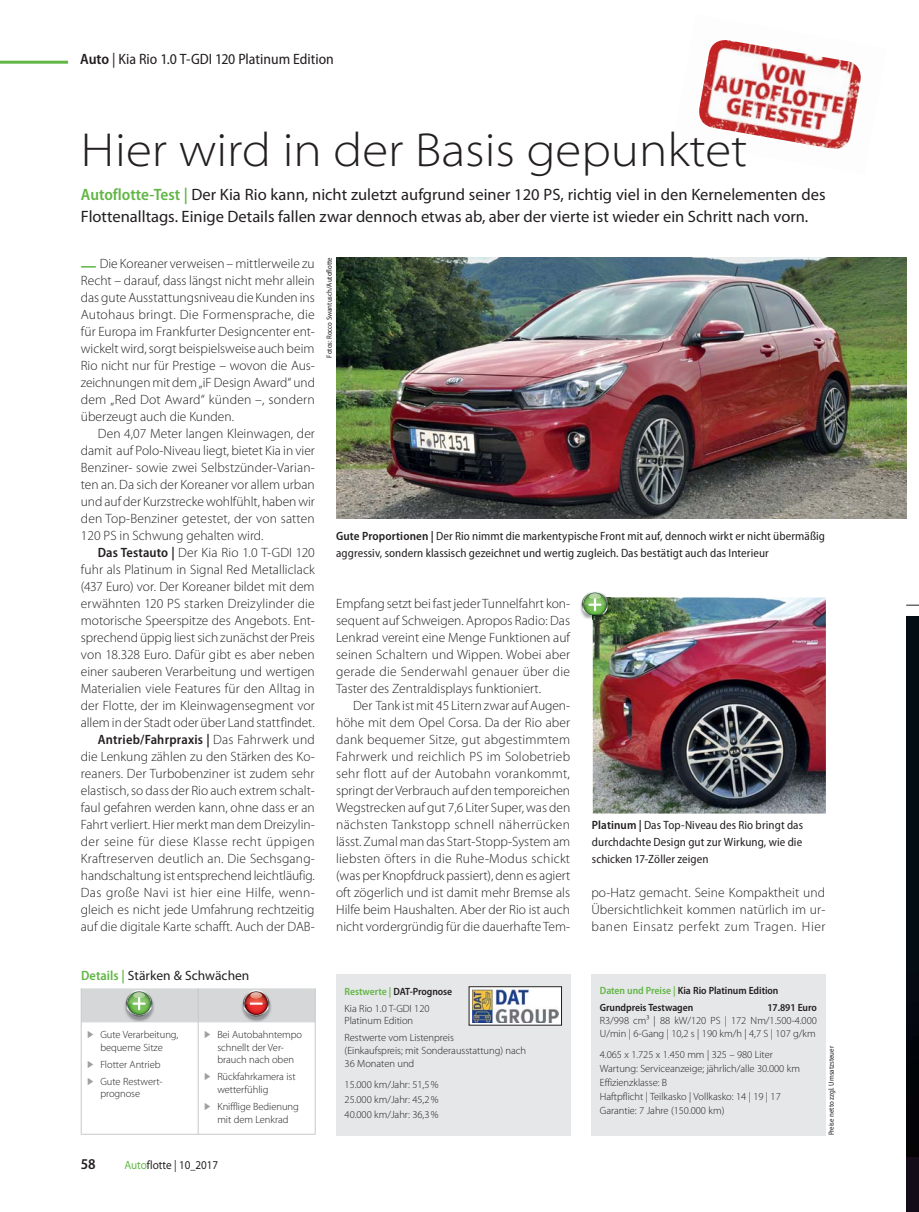
<style>
.page{position:relative;width:919px;height:1212px;background:#fff}
.page>*{position:absolute;margin:0;border:0;box-sizing:border-box;transform-origin:0 0}
.t1{font:300 semi-expanded 48px "Myriad Pro";color:#231f20}
.t2{font:16.5px/22.5px "Myriad Pro";color:#231f20}
.t3{font:semi-condensed 15px "Myriad Pro";color:#231f20}
.t4{font:600 semi-condensed 15px "Myriad Pro";color:#231f20}
.t5{font:300 13.5px/17px "Myriad Pro";letter-spacing:.005em;color:#231f20;text-align:justify}
.t6{font:13.5px "Myriad Pro";color:#231f20}
.t7{font:semi-condensed 12px/17px "Myriad Pro";letter-spacing:.01em;color:#231f20}
.t8{font:semi-expanded 12px "Myriad Pro";color:#231f20;scale:.85 1}
.t9{font:300 10.5px/12.8px "Myriad Pro";letter-spacing:-.005em;color:#231f20}
.t10{font:600 semi-condensed 10.5px/17px "Myriad Pro";letter-spacing:-.005em;color:#231f20}
.t11{font:semi-condensed 7.5px "Myriad Pro";color:#231f20}
.s1{font-weight:600}
.s2{font-weight:600;font-stretch:semi-condensed;color:#61b645}
.s3{font-weight:600;font-stretch:semi-condensed}
.s4{color:#61b645}
</style>
<div class="page">
<hr style="left:0;top:61px;width:68px;height:3px;background:#61b645">
<img style="left:336px;top:257px;width:570px;height:262px">
<svg style="left:703px;top:62px;width:158px;height:87px"></svg>
<img style="left:725px;top:40px;width:125px;height:69px">
<img style="left:699px;top:40px;width:26px;height:83px">
<svg style="left:906px;top:605px;width:12px;height:1px"></svg>
<img style="left:592px;top:597px;width:233px;height:216px">
<img style="left:580px;top:603px;width:12px;height:16px">
<img style="left:592px;top:597px;width:18px;height:22px">
<svg style="left:581px;top:592px;width:27px;height:22px"></svg>
<div style="left:591px;top:974px;width:234px;height:161px;background:#e6e7e8"></div>
<div style="left:336px;top:974px;width:234px;height:161px;background:#e6e7e8"></div>
<div style="left:469px;top:987px;width:92px;height:38px;background:#fff"></div>
<img style="left:472px;top:989px;width:86px;height:34px">
<div style="left:469px;top:986px;width:92px;height:39px;border:1px solid #231f20"></div>
<hr style="left:315px;top:988px;width:1px;height:34px;background:#c6c8ca">
<hr style="left:198px;top:1022px;width:1px;height:112px;background:#c6c8ca">
<hr style="left:315px;top:1022px;width:1px;height:112px;background:#c6c8ca">
<hr style="left:81px;top:988px;width:1px;height:146px;background:#c6c8ca">
<hr style="left:81px;top:1134px;width:234px;height:1px;background:#c6c8ca">
<svg style="left:81px;top:988px;width:234px;height:34px;background:#cccac6"></svg>
<img style="left:906px;top:617px;width:12px;height:540px">
<div style="left:906px;top:1157px;width:12px;height:55px;background:#140c19"></div>
<p class="t3" style="left:80px;top:53px;width:255px"><span class="s1">Auto</span> | Kia Rio 1.0 T-GDI 120 Platinum Edition</p>
<h1 class="t1" style="left:81px;top:132px;width:668px">Hier wird in der Basis gepunktet</h1>
<p class="t2" style="left:81px;top:185px;width:746px"><span class="s2">Autoflotte-Test |</span> Der Kia Rio kann, nicht zuletzt aufgrund seiner 120 PS, richtig viel in den Kernelementen des<br>Flottenalltags. Einige Details fallen zwar dennoch etwas ab, aber der vierte ist wieder ein Schritt nach vorn.</p>
<p class="t5" style="left:81px;top:256px;width:235px;text-indent:19px">Die Koreaner verweisen – mittlerweile zu Recht – darauf, dass längst nicht mehr allein das gute Ausstattungsniveau die Kunden ins Autohaus bringt. Die Formensprache, die für Europa im Frankfurter Designcenter ent&shy;wickelt wird, sorgt beispielsweise auch beim Rio nicht nur für Prestige – wovon die Aus&shy;zeichnungen mit dem „iF Design Award“ und dem „Red Dot Award“ künden –, sondern überzeugt auch die Kunden.</p>
<p class="t5" style="left:81px;top:426px;width:235px;text-indent:17px">Den 4,07 Meter langen Kleinwagen, der damit auf Polo-Niveau liegt, bietet Kia in vier Benziner- sowie zwei Selbstzünder-Varian&shy;ten an. Da sich der Koreaner vor allem urban und auf der Kurzstrecke wohlfühlt, haben wir den Top-Benziner getestet, der von satten 120 PS in Schwung gehalten wird.</p>
<p class="t5" style="left:81px;top:545px;width:235px;text-align:right"><span class="s3">Das Testauto |</span> Der Kia Rio 1.0 T-GDI 120 fuhr als Platinum in Signal Red Metalliclack (437 Euro) vor. Der Koreaner bildet mit dem erwähnten 120 PS starken Dreizylinder die motorische Speerspitze des Angebots. Ent&shy;sprechend üppig liest sich zunächst der Preis von 18.328 Euro. Dafür gibt es aber neben einer sauberen Verarbeitung und wertigen Materialien viele Features für den Alltag in der Flotte, der im Kleinwagensegment vor allem in der Stadt oder über Land stattfindet.<br><span class="s3">Antrieb/Fahrpraxis |</span> Das Fahrwerk und die Lenkung zählen zu den Stärken des Ko&shy;reaners. Der Turbobenziner ist zudem sehr elastisch, so dass der Rio auch extrem schalt&shy;faul gefahren werden kann, ohne dass er an Fahrt verliert. Hier merkt man dem Dreizylin&shy;der seine für diese Klasse recht üppigen Kraftreserven deutlich an. Die Sechsgang&shy;handschaltung ist entsprechend leichtläufig.<br>Das große Navi ist hier eine Hilfe, wenn&shy;gleich es nicht jede Umfahrung rechtzeitig auf die digitale Karte schafft. Auch der DAB-</p>
<p class="t11" style="left:326px;top:358px;width:102px;rotate:-90deg">Fotos: Rocco Swantusch/Autoflotte</p>
<p class="t7" style="left:336px;top:529px;width:490px"><span class="s1">Gute Proportionen |</span> Der Rio nimmt die markentypische Front mit auf, dennoch wirkt er nicht übermäßig aggressiv, sondern klassisch gezeichnet und wertig zugleich. Das bestätigt auch das Interieur</p>
<p class="t5" style="left:336px;top:596px;width:235px">Empfang setzt bei fast jeder Tunnelfahrt kon&shy;sequent auf Schweigen. Apropos Radio: Das Lenkrad vereint eine Menge Funktionen auf seinen Schaltern und Wippen. Wobei aber gerade die Senderwahl genauer über die Taster des Zentraldisplays funktioniert.</p>
<p class="t5" style="left:336px;top:698px;width:236px;text-indent:17px">Der Tank ist mit 45 Litern zwar auf Augen&shy;höhe mit dem Opel Corsa. Da der Rio aber dank bequemer Sitze, gut abgestimmtem Fahrwerk und reichlich PS im Solobetrieb sehr flott auf der Autobahn vorankommt, springt der Verbrauch auf den temporeichen Wegstrecken auf gut 7,6 Liter Super, was den nächsten Tankstopp schnell näherrücken lässt. Zumal man das Start-Stopp-System am liebsten öfters in die Ruhe-Modus schickt (was per Knopfdruck passiert), denn es agiert oft zögerlich und ist damit mehr Bremse als Hilfe beim Haushalten. Aber der Rio ist auch nicht vordergründig für die dauerhafte Tem-</p>
<p class="t7" style="left:592px;top:818px;width:213px;text-align:justify"><span class="s1">Platinum |</span> Das Top-Niveau des Rio bringt das durchdachte Design gut zur Wirkung, wie die schicken 17-Zöller zeigen</p>
<p class="t5" style="left:591px;top:886px;width:235px">po-Hatz gemacht. Seine Kompaktheit und Übersichtlichkeit kommen natürlich im ur&shy;banen Einsatz perfekt zum Tragen. Hier</p>
<p class="t6" style="left:81px;top:971px;width:170px"><span class="s2">Details |</span> Stärken &amp; Schwächen</p>
<p class="t9" style="left:100px;top:1029px;width:79px">Gute Verarbeitung, bequeme Sitze</p>
<p class="t9" style="left:100px;top:1057px;width:64px;line-height:17px">Flotter Antrieb<br>Gute Restwert-</p>
<p class="t9" style="left:100px;top:1089px;width:41px">prognose</p>
<p class="t9" style="left:217px;top:1029px;width:86px">Bei Autobahntempo schnellt der Ver&shy;brauch nach oben</p>
<p class="t9" style="left:217px;top:1071px;width:80px">Rückfahrkamera ist wetterfühlig</p>
<p class="t9" style="left:217px;top:1101px;width:83px">Knifflige Bedienung mit dem Lenkrad</p>
<p class="t4" style="left:81px;top:1159px;width:16px">58</p>
<p class="t8" style="left:124px;top:1158px;width:112px"><span class="s4">Auto</span>flotte | 10_2017</p>
<p class="t9" style="left:344px;top:983px;width:109px;line-height:17px"><span class="s2">Restwerte |</span> <span class="s3">DAT-Prognose<br></span>Kia Rio 1.0 T-GDI 120</p>
<p class="t9" style="left:344px;top:1013px;width:111px;line-height:17px">Platinum Edition<br>Restwerte vom Listenpreis</p>
<p class="t9" style="left:344px;top:1045px;width:183px">(Einkaufspreis; mit Sonderausstattung) nach<br>36 Monaten und</p>
<p class="t9" style="left:344px;top:1078px;width:95px;line-height:14.9px;text-align:justify">15.000 km/Jahr: 51,5 % 25.000 km/Jahr: 45,2 % 40.000 km/Jahr: 36,3 %</p>
<p class="t10" style="left:600px;top:983px;width:180px"><span class="s4">Daten und Preise |</span> Kia Rio Platinum Edition<br>Grundpreis Testwagen</p>
<p class="t10" style="left:767px;top:1000px;width:51px">17.891 Euro</p>
<p class="t9" style="left:600px;top:1015px;width:218px">R3/998 cm³ | 88 kW/120 PS | 172 Nm/1.500-4.000<br>U/min | 6-Gang | 10,2 s | 190 km/h | 4,7 S | 107 g/km</p>
<p class="t9" style="left:600px;top:1049px;width:201px;line-height:14.1px">4.065 x 1.725 x 1.450 mm | 325 – 980 Liter Wartung: Serviceanzeige; jährlich/alle 30.000 km Effizienzklasse: B<br>Haftpflicht | Teilkasko | Vollkasko: 14 | 19 | 17<br>Garantie: 7 Jahre (150.000 km)</p>
<p class="t11" style="left:828px;top:1135px;width:91px;rotate:-90deg">Preise netto zzgl. Umsatzsteuer</p>
</div>
